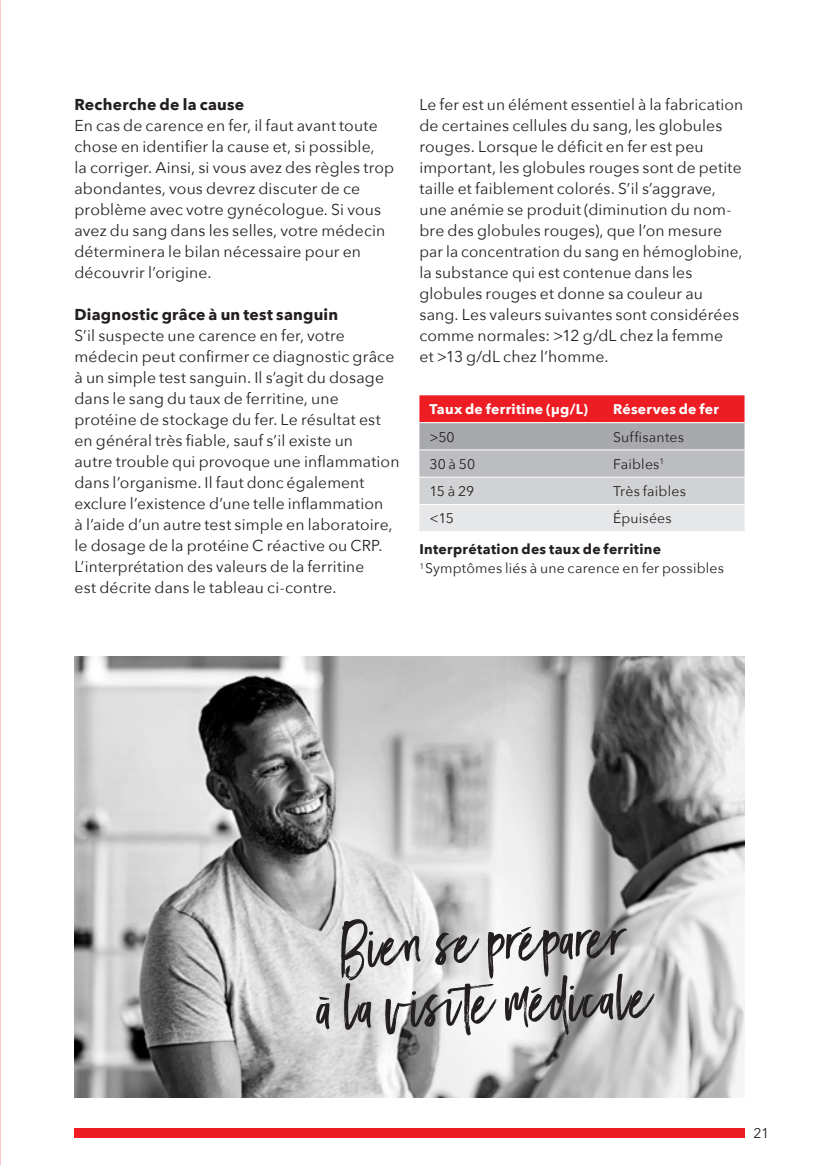
<style>
.page{position:relative;width:819px;height:1166px;background:#fff}
.page>*{position:absolute;margin:0;border:0;box-sizing:border-box;transform-origin:0 0}
.t1{font:56px/61.2px "Black Diamond";color:#231f20;text-align:center}
.t2{font:15.75px/21px "Avenir Next";letter-spacing:.01em;color:#231f20}
.t3{font:700 15.75px "Avenir Next";letter-spacing:.015em;color:#231f20}
.t4{font:14px/19.2px "Avenir Next";letter-spacing:.015em;color:#231f20}
.t5{font:700 14px "Avenir Next";letter-spacing:.02em;color:#fff}
.s1{font-weight:700}
</style>
<div class="page">
<div style="left:74px;top:1128px;width:670px;height:10px;background:#ee1d23"></div>
<img style="left:74px;top:656px;width:670px;height:442px">
<svg style="left:419px;top:395px;width:325px;height:136px;background:#cfa6a9"></svg>
<hr style="left:419px;top:450px;width:184px;height:1px;background:#fff">
<hr style="left:603px;top:450px;width:141px;height:1px;background:#fff">
<hr style="left:419px;top:477px;width:184px;height:1px;background:#fff">
<hr style="left:603px;top:477px;width:141px;height:1px;background:#fff">
<hr style="left:419px;top:504px;width:184px;height:1px;background:#fff">
<hr style="left:603px;top:504px;width:141px;height:1px;background:#fff">
<hr style="left:419px;top:422px;width:184px;height:1px;background:#fff">
<hr style="left:603px;top:422px;width:141px;height:1px;background:#fff">
<p class="t3" style="left:74px;top:91px;width:171px">Recherche de la cause</p>
<p class="t2" style="left:74px;top:115px;width:321px">En cas de carence en fer, il faut avant toute chose en identifier la cause et, si possible,<br>la corriger. Ainsi, si vous avez des règles trop abondantes, vous devrez discuter de ce problème avec votre gynécologue. Si vous avez du sang dans les selles, votre médecin déterminera le bilan nécessaire pour en découvrir l’origine.</p>
<p class="t3" style="left:74px;top:301px;width:265px">Diagnostic grâce à un test sanguin</p>
<p class="t2" style="left:74px;top:325px;width:326px">S’il suspecte une carence en fer, votre médecin peut confirmer ce diagnostic grâce à un simple test sanguin. Il s’agit du dosage dans le sang du taux de ferritine, une protéine de stockage du fer. Le résultat est en général très fiable, sauf s’il existe un<br>autre trouble qui provoque une inflammation dans l’organisme. Il faut donc également exclure l’existence d’une telle inflammation<br>à l’aide d’un autre test simple en laboratoire, le dosage de la protéine C réactive ou CRP.<br>L’interprétation des valeurs de la ferritine<br>est décrite dans le tableau ci-contre.</p>
<p class="t2" style="left:419px;top:94px;width:325px">Le fer est un élément essentiel à la fabrication de certaines cellules du sang, les globules rouges. Lorsque le déficit en fer est peu important, les globules rouges sont de petite taille et faiblement colorés. S’il s’aggrave, une anémie se produit (diminution du nom&shy;bre des globules rouges), que l’on mesure par la concentration du sang en hémoglobine, la substance qui est contenue dans les globules rouges et donne sa couleur au sang. Les valeurs suivantes sont considérées comme normales: &gt;12 g/dL chez la femme<br>et &gt;13 g/dL chez l’homme.</p>
<p class="t5" style="left:429px;top:397px;width:160px">Taux de ferritine (µg/L)</p>
<p class="t5" style="left:613px;top:397px;width:108px">Réserves de fer</p>
<p class="t4" style="left:429px;top:426px;width:27px">&gt;50</p>
<p class="t4" style="left:613px;top:426px;width:73px">Suffisantes</p>
<p class="t4" style="left:429px;top:454px;width:47px">30 à 50</p>
<p class="t4" style="left:613px;top:454px;width:53px">Faibles<sup>1</sup></p>
<p class="t4" style="left:429px;top:481px;width:46px">15 à 29</p>
<p class="t4" style="left:613px;top:481px;width:74px">Très faibles</p>
<p class="t4" style="left:429px;top:508px;width:26px">&lt;15</p>
<p class="t4" style="left:613px;top:508px;width:60px">Épuisées</p>
<p class="t4" style="left:419px;top:539px;width:306px"><span class="s1">Interprétation des taux de ferritine<br></span><sup>1</sup>Symptômes liés à une carence en fer possibles</p>
<h1 class="t1" style="left:316px;top:914px;width:334px;rotate:-2deg">Bien se préparer<br>à la visite médicale</h1>
<p class="t4" style="left:753px;top:1123px;width:17px">21</p>
</div>
